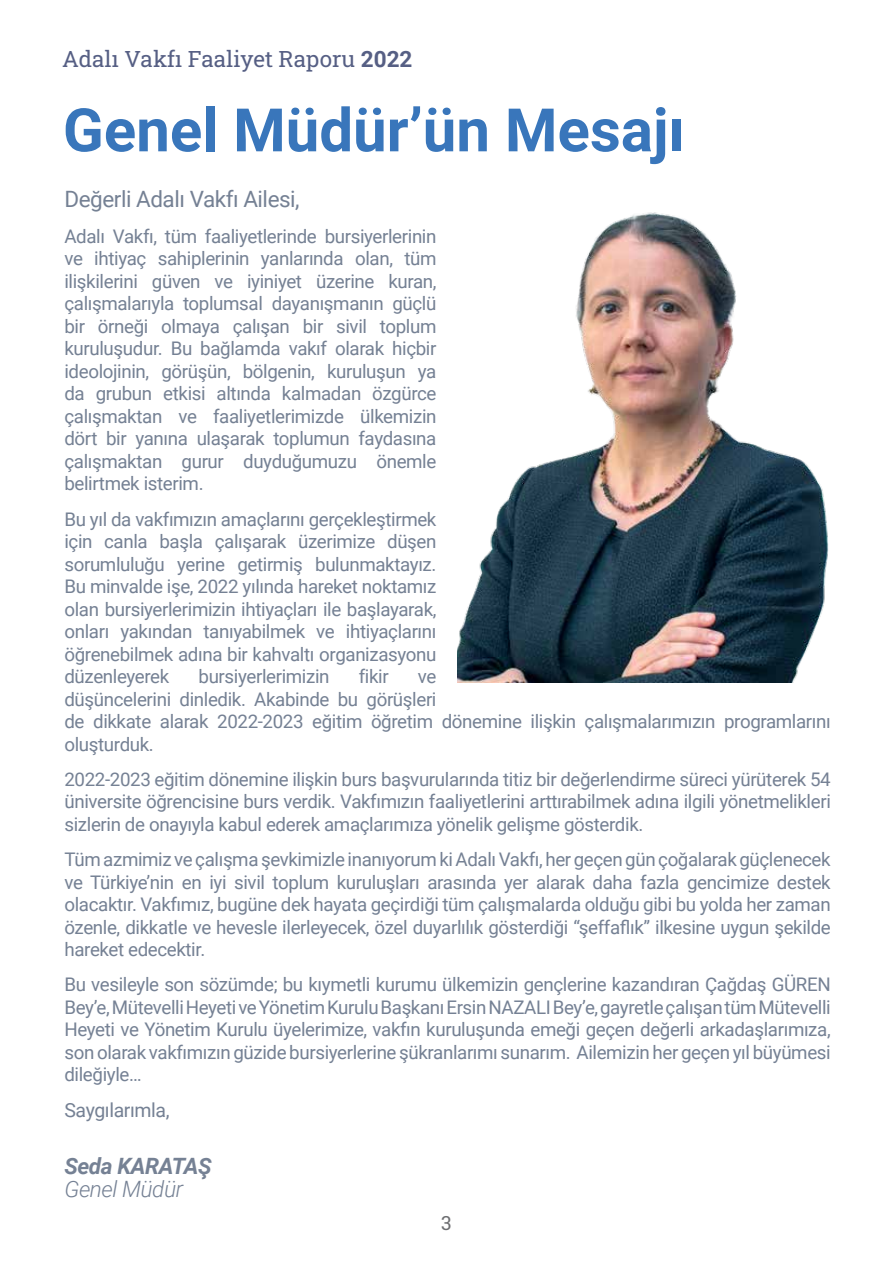
<style>
.page{position:relative;width:893px;height:1263px;background:#fff}
.page>*{position:absolute;margin:0;border:0;box-sizing:border-box;transform-origin:0 0}
.t1{font:700 60px "Roboto";color:#3976bb}
.t2{font:22.5px "Roboto Slab";color:#565f84}
.t3{font:22.5px "Roboto";letter-spacing:-.02em;color:#758194}
.t4{font:italic 700 22.5px "Roboto";letter-spacing:-.02em;color:#758194}
.t5{font:italic 300 22.5px "Roboto";letter-spacing:-.02em;color:#758194}
.t6{font:19.5px "Roboto";letter-spacing:-.02em;color:#758194}
.t7{font:19.5px "Roboto Slab";color:#6d6e71}
.t8{font:18.75px/22.5px "Roboto";letter-spacing:-.02em;color:#758194;text-align:justify}
.s1{font-family:"Roboto";font-weight:700}
</style>
<div class="page">
<img style="left:458px;top:212px;width:371px;height:470px">
<p class="t2" style="left:62px;top:43px;width:352px">Adalı Vakfı Faaliyet Raporu <span class="s1">2022</span></p>
<h1 class="t1" style="left:63px;top:88px;width:623px">Genel Müdür’ün Mesajı</h1>
<p class="t3" style="left:64px;top:184px;width:237px">Değerli Adalı Vakfı Ailesi,</p>
<p class="t8" style="left:64px;top:224px;width:374px">Adalı Vakfı, tüm faaliyetlerinde bursiyerlerinin ve ihtiyaç sahiplerinin yanlarında olan, tüm ilişkilerini güven ve iyiniyet üzerine kuran, çalışmalarıyla toplumsal dayanışmanın güçlü bir örneği olmaya çalışan bir sivil toplum kuruluşudur. Bu bağlamda vakıf olarak hiçbir ideolojinin, görüşün, bölgenin, kuruluşun ya da grubun etkisi altında kalmadan özgürce çalışmaktan ve faaliyetlerimizde ülkemizin dört bir yanına ulaşarak toplumun faydasına çalışmaktan gurur duyduğumuzu önemle belirtmek isterim.</p>
<p class="t8" style="left:64px;top:507px;width:374px">Bu yıl da vakfımızın amaçlarını gerçekleştirmek için canla başla çalışarak üzerimize düşen sorumluluğu yerine getirmiş bulunmaktayız.<br>Bu minvalde işe, 2022 yılında hareket noktamız olan bursiyerlerimizin ihtiyaçları ile başlayarak, onları yakından tanıyabilmek ve ihtiyaçlarını öğrenebilmek adına bir kahvaltı organizasyonu düzenleyerek</p>
<p class="t8" style="left:199px;top:664px;width:133px">bursiyerlerimizin</p>
<p class="t8" style="left:359px;top:664px;width:31px">fikir</p>
<p class="t8" style="left:64px;top:664px;width:768px;text-align:left;text-indent:354px">ve<br>düşüncelerini dinledik. Akabinde bu görüşleri<br>de dikkate alarak 2022-2023 eğitim öğretim dönemine ilişkin çalışmalarımızın programlarını oluşturduk.</p>
<p class="t8" style="left:64px;top:767px;width:768px">2022-2023 eğitim dönemine ilişkin burs başvurularında titiz bir değerlendirme süreci yürüterek 54 üniversite öğrencisine burs verdik. Vakfımızın faaliyetlerini arttırabilmek adına ilgili yönetmelikleri sizlerin de onayıyla kabul ederek amaçlarımıza yönelik gelişme gösterdik.</p>
<p class="t8" style="left:64px;top:847px;width:768px">Tüm azmimiz ve çalışma şevkimizle inanıyorum ki Adalı Vakfı, her geçen gün çoğalarak güçlenecek ve Türkiye’nin en iyi sivil toplum kuruluşları arasında yer alarak daha fazla gencimize destek olacaktır. Vakfımız, bugüne dek hayata geçirdiği tüm çalışmalarda olduğu gibi bu yolda her zaman özenle, dikkatle ve hevesle ilerleyecek, özel duyarlılık gösterdiği “şeffaflık” ilkesine uygun şekilde hareket edecektir.</p>
<p class="t8" style="left:64px;top:973px;width:768px">Bu vesileyle son sözümde; bu kıymetli kurumu ülkemizin gençlerine kazandıran Çağdaş GÜREN Bey’e, Mütevelli Heyeti ve Yönetim Kurulu Başkanı Ersin NAZALI Bey’e, gayretle çalışan tüm Mütevelli Heyeti ve Yönetim Kurulu üyelerimize, vakfın kuruluşunda emeği geçen değerli arkadaşlarımıza, son olarak vakfımızın güzide bursiyerlerine şükranlarımı sunarım. Ailemizin her geçen yıl büyümesi dileğiyle…</p>
<p class="t6" style="left:64px;top:1096px;width:107px">Saygılarımla,</p>
<p class="t4" style="left:64px;top:1150px;width:149px">Seda KARATAŞ</p>
<p class="t5" style="left:64px;top:1173px;width:120px">Genel Müdür</p>
<p class="t7" style="left:441px;top:1209px;width:12px">3</p>
</div>
